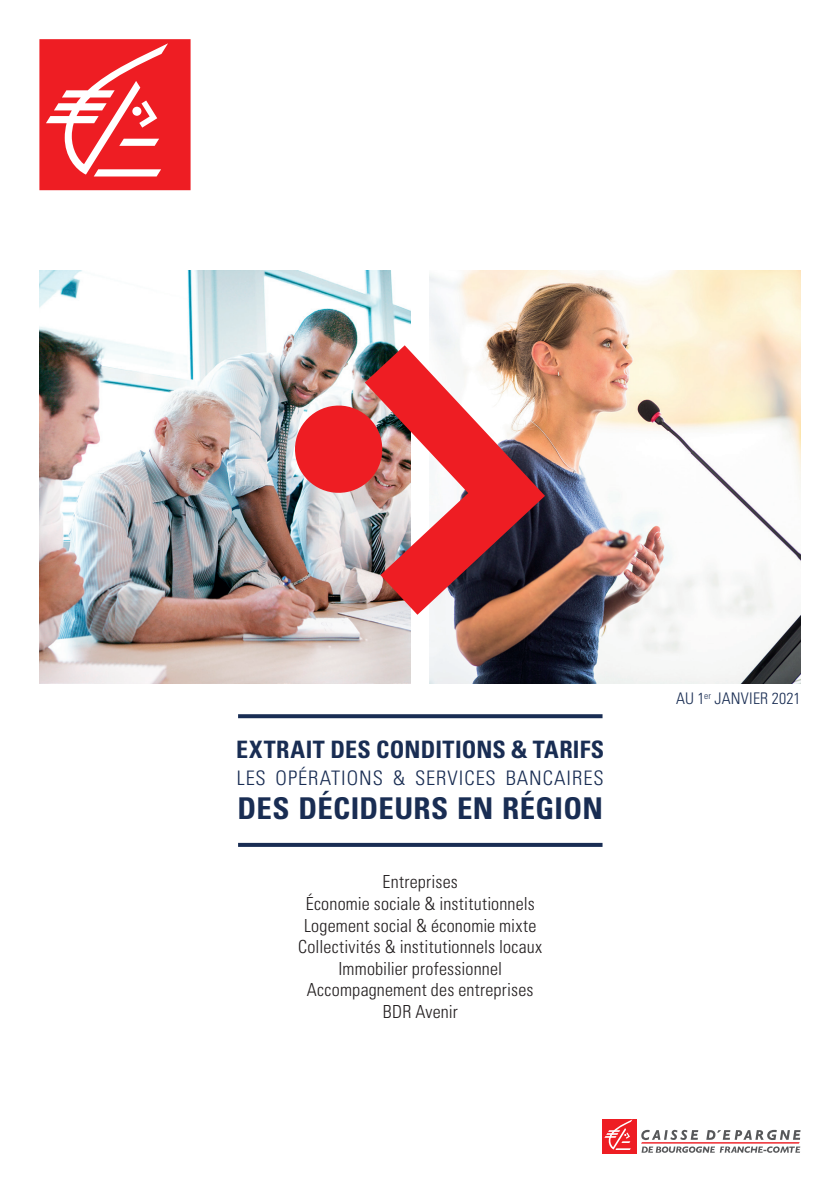
<style>
.page{position:relative;width:840px;height:1191px;background:#fff}
.page>*{position:absolute;margin:0;border:0;box-sizing:border-box;transform-origin:0 0}
.t1{font:700 condensed 30px "Univers";letter-spacing:.01em;color:#192d53}
.t2{font:700 condensed 24px "Univers";letter-spacing:.015em;color:#192d53}
.t3{font:300 condensed 20px "Univers";letter-spacing:.045em;color:#192d53}
.t4{font:300 condensed 18px/21.6px "Univers";letter-spacing:.01em;color:#231f20;text-align:center}
.t5{font:300 condensed 16px "Univers";letter-spacing:.015em;color:#192d53}
</style>
<div class="page">
<div style="left:601px;top:1119px;width:35px;height:34px;background:#ee1d23"></div>
<svg style="left:604px;top:1119px;width:28px;height:31px"></svg>
<svg style="left:641px;top:1129px;width:159px;height:23px"></svg>
<svg style="left:238px;top:843px;width:364px;height:4px"></svg>
<svg style="left:238px;top:714px;width:364px;height:4px"></svg>
<svg style="left:39px;top:39px;width:151px;height:151px;background:#f04348"></svg>
<img style="left:39px;top:270px;width:371px;height:414px">
<img style="left:429px;top:270px;width:371px;height:414px">
<img style="left:364px;top:345px;width:180px;height:270px">
<img style="left:291px;top:402px;width:95px;height:94px">
<h2 class="t2" style="left:236px;top:734px;width:369px">EXTRAIT DES CONDITIONS &amp; TARIFS</h2>
<p class="t3" style="left:236px;top:766px;width:368px">LES OPÉRATIONS &amp; SERVICES BANCAIRES</p>
<h1 class="t1" style="left:237px;top:790px;width:366px">DES DÉCIDEURS EN RÉGION</h1>
<p class="t4" style="left:298px;top:871px;width:245px">Entreprises<br>Économie sociale &amp; institutionnels<br>Logement social &amp; économie mixte<br>Collectivités &amp; institutionnels locaux<br>Immobilier professionnel<br>Accompagnement des entreprises<br>BDR Avenir</p>
<p class="t5" style="left:675px;top:689px;width:126px">AU 1<sup>er</sup> JANVIER 2021</p>
</div>
